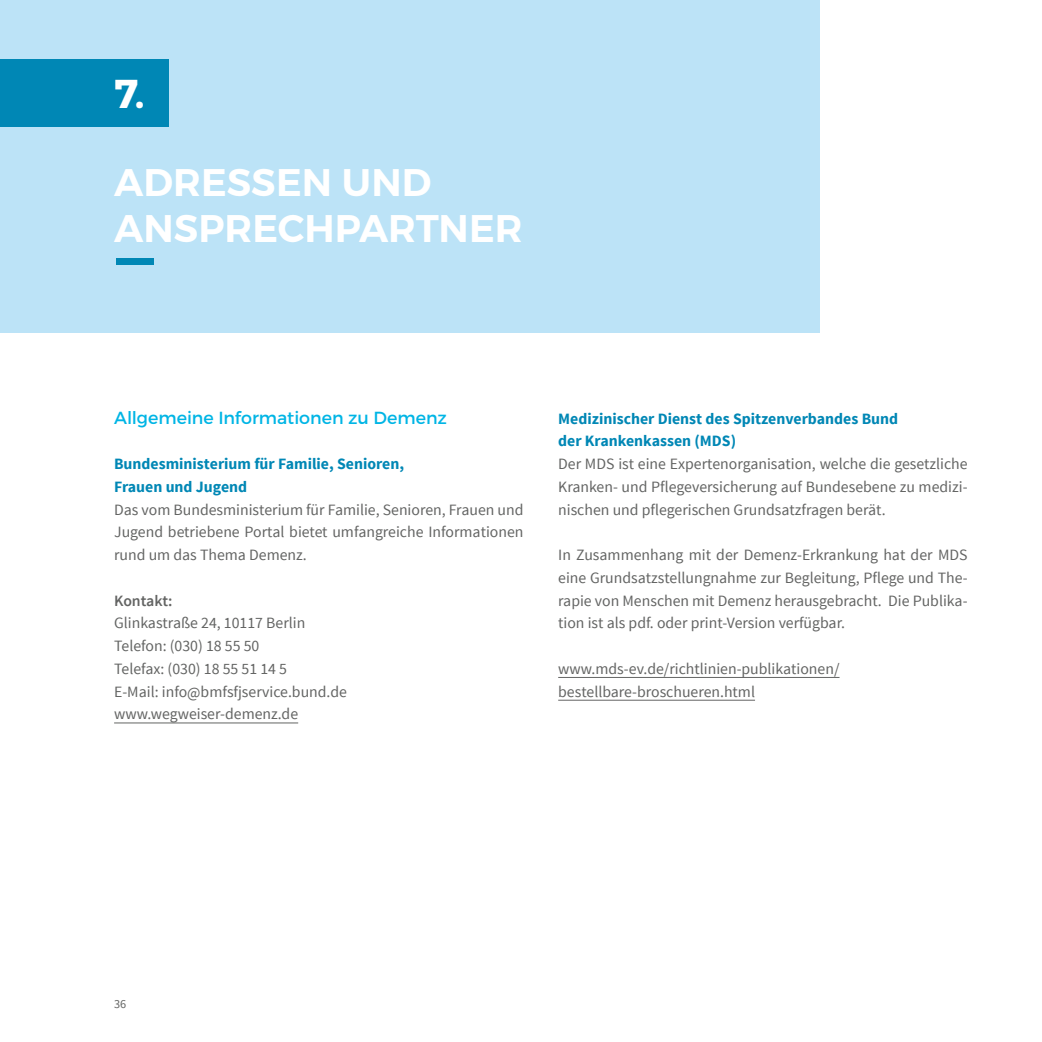
<style>
.page{position:relative;width:1042px;height:1042px;background:#fff}
.page>*{position:absolute;margin:0;border:0;box-sizing:border-box;transform-origin:0 0}
.t1{font:700 40.25px "Montserrat";color:#fff}
.t2{font:600 38.5px/45.5px "Montserrat";color:#fff}
.t3{font:17.5px "Montserrat";color:#00b5e5}
.t4{font:15.75px/22.8px "Source Sans Pro";color:#636463;text-align:justify}
.t5{font:700 15.75px/22.8px "Source Sans Pro";color:#0087b5}
.t6{font:600 15.75px "Source Sans Pro";letter-spacing:-.005em;color:#636463}
.t7{font:12.25px "Source Sans Pro";color:#636463}
</style>
<div class="page">
<div style="left:0;top:0;width:819px;height:333px;background:#bce3f7"></div>
<hr style="left:114px;top:722px;width:184px;height:1px;background:#636463">
<hr style="left:558px;top:677px;width:281px;height:1px;background:#636463">
<hr style="left:558px;top:700px;width:197px;height:1px;background:#636463">
<div style="left:0;top:60px;width:169px;height:67px;background:#0087b5"></div>
<div style="left:117px;top:259px;width:37px;height:6px;background:#0087b5"></div>
<h1 class="t1" style="left:114px;top:68px;width:32px">7.</h1>
<h2 class="t2" style="left:114px;top:160px;width:410px">ADRESSEN UND<br>ANSPRECHPARTNER</h2>
<p class="t3" style="left:114px;top:407px;width:334px">Allgemeine Informationen zu Demenz</p>
<p class="t5" style="left:114px;top:453px;width:291px">Bundesministerium für Familie, Senioren,<br>Frauen und Jugend</p>
<p class="t4" style="left:114px;top:498px;width:411px">Das vom Bundesministerium für Familie, Senioren, Frauen und Jugend betriebene Portal bietet umfangreiche Informationen rund um das Thema Demenz.</p>
<p class="t6" style="left:114px;top:590px;width:60px">Kontakt:</p>
<p class="t4" style="left:114px;top:612px;width:234px;text-align:left">Glinkastraße 24, 10117 Berlin<br>Telefon: (030) 18 55 50<br>Telefax: (030) 18 55 51 14 5<br>E--Mail: info@bmfsfjservice.bund.de www.wegweiser-demenz.de</p>
<p class="t5" style="left:558px;top:407px;width:341px">Medizinischer Dienst des Spitzenverbandes Bund der Krankenkassen (MDS)</p>
<p class="t4" style="left:558px;top:453px;width:411px">Der MDS ist eine Expertenorganisation, welche die gesetzliche Kranken- und Pflegeversicherung auf Bundesebene zu medizi&shy;nischen und pflegerischen Grundsatzfragen berät.</p>
<p class="t4" style="left:558px;top:544px;width:411px">In Zusammenhang mit der Demenz-Erkrankung hat der MDS eine Grundsatzstellungnahme zur Begleitung, Pflege und The&shy;rapie von Menschen mit Demenz herausgebracht. Die Publika&shy;tion ist als pdf. oder print-Version verfügbar.</p>
<p class="t4" style="left:558px;top:657px;width:283px">www.mds-ev.de/richtlinien-publikationen/ bestellbare-broschueren.html</p>
<p class="t7" style="left:114px;top:996px;width:14px">36</p>
</div>
